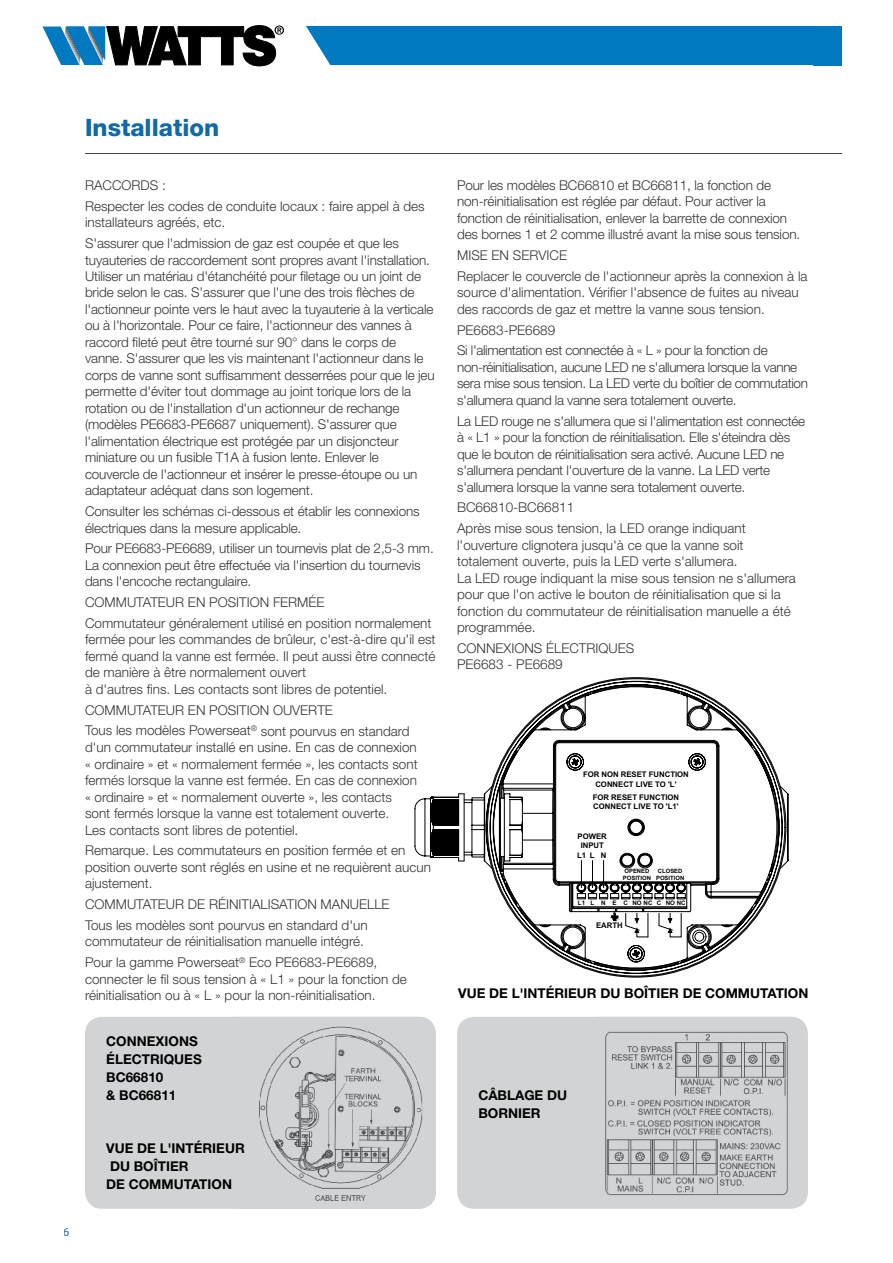
<style>
.page{position:relative;width:893px;height:1263px;background:#fff}
.page>*{position:absolute;margin:0;border:0;box-sizing:border-box;transform-origin:0 0}
.t1{font:800 24px "Helvetica Neue LT Std";color:#1369a3}
.t2{font:300 13.5px/16.5px "Helvetica Neue LT Std";letter-spacing:-.01em;color:#000}
.t3{font:700 13.5px/18px "Helvetica Neue LT Std";color:#000}
.t4{font:12px "Myriad Pro";color:#1c66ae}
.t5{font:700 7.8px/9.3px "Arial";color:#000;text-align:center}
.t6{font:700 6.15px "Arial";color:#000}
.t7{font:700 5.85px/7.1px "Arial";color:#000}
</style>
<div class="page">
<hr style="left:85px;top:153px;width:757px;height:1px;background:#000">
<div style="left:85px;top:1017px;width:351px;height:192px;background:#d1d3d4;border-radius:17px"></div>
<img style="left:259px;top:1017px;width:177px;height:192px">
<div style="left:457px;top:1017px;width:351px;height:192px;background:#d1d3d4;border-radius:17px"></div>
<img style="left:605px;top:1017px;width:191px;height:178px">
<svg style="left:43px;top:25px;width:241px;height:41px"></svg>
<svg style="left:592px;top:677px;width:88px;height:300px"></svg>
<svg style="left:573px;top:683px;width:126px;height:288px"></svg>
<svg style="left:504px;top:691px;width:284px;height:273px"></svg>
<svg style="left:458px;top:755px;width:245px;height:205px"></svg>
<svg style="left:415px;top:791px;width:108px;height:70px"></svg>
<svg style="left:581px;top:860px;width:1px;height:28px"></svg>
<svg style="left:592px;top:860px;width:1px;height:28px"></svg>
<svg style="left:603px;top:860px;width:1px;height:28px"></svg>
<svg style="left:625px;top:913px;width:56px;height:24px"></svg>
<svg style="left:611px;top:912px;width:8px;height:9px"></svg>
<div style="left:306px;top:26px;width:508px;height:39px;background:#0079c1"></div>
<div style="left:814px;top:26px;width:28px;height:39px;background:#0079c1"></div>
<h1 class="t1" style="left:85px;top:113px;width:136px">Installation</h1>
<p class="t2" style="left:85px;top:175px;width:341px;line-height:20.7px">RACCORDS :<br>Respecter les codes de conduite locaux : faire appel à des</p>
<p class="t2" style="left:85px;top:212px;width:315px;line-height:20.7px">installateurs agréés, etc.<br>S'assurer que l'admission de gaz est coupée et que les</p>
<p class="t2" style="left:85px;top:251px;width:351px">tuyauteries de raccordement sont propres avant l'installation.<br>Utiliser un matériau d'étanchéité pour filetage ou un joint de bride selon le cas. S'assurer que l'une des trois flèches de l'actionneur pointe vers le haut avec la tuyauterie à la verticale ou à l'horizontale. Pour ce faire, l'actionneur des vannes à raccord fileté peut être tourné sur 90° dans le corps de vanne. S'assurer que les vis maintenant l'actionneur dans le corps de vanne sont suffisamment desserrées pour que le jeu permette d'éviter tout dommage au joint torique lors de la rotation ou de l'installation d'un actionneur de rechange (modèles PE6683-PE6687 uniquement). S'assurer que l'alimentation électrique est protégée par un disjoncteur miniature ou un fusible T1A à fusion lente. Enlever le couvercle de l'actionneur et insérer le presse-étoupe ou un adaptateur adéquat dans son logement.</p>
<p class="t2" style="left:85px;top:503px;width:336px">Consulter les schémas ci-dessous et établir les connexions électriques dans la mesure applicable.</p>
<p class="t2" style="left:85px;top:540px;width:350px">Pour PE6683-PE6689, utiliser un tournevis plat de 2,5-3 mm.<br>La connexion peut être effectuée via l'insertion du tournevis dans l'encoche rectangulaire.</p>
<p class="t2" style="left:85px;top:592px;width:348px;line-height:20.7px">COMMUTATEUR EN POSITION FERMÉE<br>Commutateur généralement utilisé en position normalement</p>
<p class="t2" style="left:85px;top:631px;width:352px">fermée pour les commandes de brûleur, c'est-à-dire qu'il est fermé quand la vanne est fermée. Il peut aussi être connecté de manière à être normalement ouvert<br>à d'autres fins. Les contacts sont libres de potentiel.</p>
<p class="t2" style="left:85px;top:699px;width:326px;line-height:20.7px">COMMUTATEUR EN POSITION OUVERTE<br>Tous les modèles Powerseat<sup>®</sup> sont pourvus en standard</p>
<p class="t2" style="left:85px;top:739px;width:334px">d'un commutateur installé en usine. En cas de connexion « ordinaire » et « normalement fermée », les contacts sont fermés lorsque la vanne est fermée. En cas de connexion « ordinaire » et « normalement ouverte », les contacts sont fermés lorsque la vanne est totalement ouverte.<br>Les contacts sont libres de potentiel.</p>
<p class="t2" style="left:85px;top:842px;width:347px">Remarque. Les commutateurs en position fermée et en position ouverte sont réglés en usine et ne requièrent aucun ajustement.</p>
<p class="t2" style="left:85px;top:894px;width:306px;line-height:20.7px">COMMUTATEUR DE RÉINITIALISATION MANUELLE<br>Tous les modèles sont pourvus en standard d'un</p>
<p class="t2" style="left:85px;top:931px;width:294px;line-height:20.7px">commutateur de réinitialisation manuelle intégré.<br>Pour la gamme Powerseat<sup>®</sup> Eco PE6683-PE6689,</p>
<p class="t2" style="left:85px;top:970px;width:323px">connecter le fil sous tension à « L1 » pour la fonction de réinitialisation ou à « L » pour la non-réinitialisation.</p>
<p class="t3" style="left:106px;top:1032px;width:97px">CONNEXIONS<br>ÉLECTRIQUES<br>BC66810<br>&amp; BC66811</p>
<p class="t4" style="left:64px;top:1224px;width:8px">6</p>
<p class="t3" style="left:106px;top:1139px;width:140px">VUE DE L'INTÉRIEUR<br>DU BOÎTIER<br>DE COMMUTATION</p>
<p class="t2" style="left:457px;top:177px;width:345px">Pour les modèles BC66810 et BC66811, la fonction de non-réinitialisation est réglée par défaut. Pour activer la fonction de réinitialisation, enlever la barrette de connexion des bornes 1 et 2 comme illustré avant la mise sous tension.</p>
<p class="t2" style="left:457px;top:245px;width:352px;line-height:20.7px">MISE EN SERVICE<br>Replacer le couvercle de l'actionneur après la connexion à la</p>
<p class="t2" style="left:457px;top:284px;width:343px">source d'alimentation. Vérifier l'absence de fuites au niveau des raccords de gaz et mettre la vanne sous tension.</p>
<p class="t2" style="left:457px;top:319px;width:312px;line-height:20.7px">PE6683-PE6689<br>Si l'alimentation est connectée à « L » pour la fonction de</p>
<p class="t2" style="left:457px;top:359px;width:352px">non-réinitialisation, aucune LED ne s'allumera lorsque la vanne sera mise sous tension. La LED verte du boîtier de commutation s'allumera quand la vanne sera totalement ouverte.</p>
<p class="t2" style="left:457px;top:412px;width:350px">La LED rouge ne s'allumera que si l'alimentation est connectée à « L1 » pour la fonction de réinitialisation. Elle s'éteindra dès que le bouton de réinitialisation sera activé. Aucune LED ne s'allumera pendant l'ouverture de la vanne. La LED verte s'allumera lorsque la vanne sera totalement ouverte.</p>
<p class="t2" style="left:457px;top:497px;width:290px;line-height:20.7px">BC66810-BC66811<br>Après mise sous tension, la LED orange indiquant</p>
<p class="t2" style="left:457px;top:536px;width:340px">l'ouverture clignotera jusqu'à ce que la vanne soit totalement ouverte, puis la LED verte s'allumera.<br>La LED rouge indiquant la mise sous tension ne s'allumera pour que l'on active le bouton de réinitialisation que si la fonction du commutateur de réinitialisation manuelle a été programmée.</p>
<p class="t2" style="left:457px;top:640px;width:179px">CONNEXIONS ÉLECTRIQUES<br>PE6683 - PE6689</p>
<p class="t5" style="left:583px;top:770px;width:107px">FOR NON RESET FUNCTION<br>CONNECT LIVE TO 'L'</p>
<p class="t5" style="left:593px;top:792px;width:88px;text-align:left">FOR RESET FUNCTION<br>CONNECT LIVE TO 'L1'</p>
<p class="t5" style="left:578px;top:832px;width:31px">POWER<br>INPUT</p>
<p class="t5" style="left:577px;top:851px;width:31px">L1L N</p>
<p class="t7" style="left:623px;top:868px;width:30px">OPENED<br>POSITION</p>
<p class="t7" style="left:656px;top:868px;width:30px;text-align:center">CLOSED<br>POSITION</p>
<p class="t6" style="left:578px;top:899px;width:109px">L1 L N E C NONC C NONC</p>
<p class="t5" style="left:596px;top:921px;width:28px">EARTH</p>
<p class="t3" style="left:458px;top:984px;width:352px">VUE DE L'INTÉRIEUR DU BOÎTIER DE COMMUTATION</p>
<p class="t3" style="left:478px;top:1085px;width:90px">CÂBLAGE DU<br>BORNIER</p>
</div>
